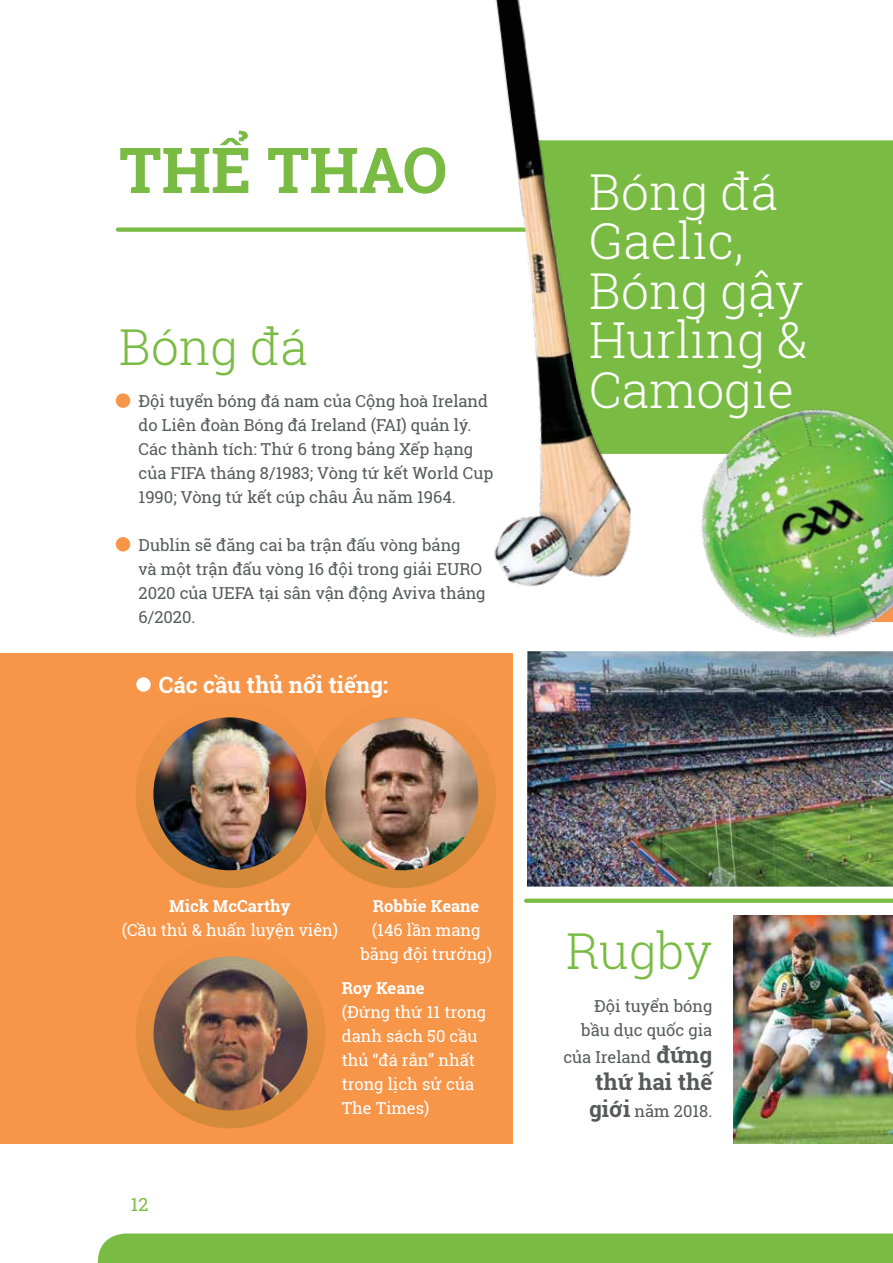
<style>
.page{position:relative;width:893px;height:1263px;background:#fff}
.page>*{position:absolute;margin:0;border:0;box-sizing:border-box;transform-origin:0 0}
.t1{font:700 63.3px "Roboto Slab";color:#79bb43}
.t2{font:300 49.5px/49.5px "Roboto Slab";color:#fff}
.t3{font:300 49.5px "Roboto Slab";color:#79bb43}
.t4{font:700 22.5px "Roboto Slab";color:#fff}
.t5{font:700 22.5px "Roboto Slab";color:#58595b}
.t6{font:18px "Roboto Slab";color:#79bb43}
.t7{font:16.5px/24px "Roboto Slab";color:#58595b}
.t8{font:16.5px/24px "Roboto Slab";color:#fff}
.t9{font:700 16.5px "Roboto Slab";color:#fff}
.s1{font-weight:700;font-size:22.5px}
</style>
<div class="page">
<div style="left:98px;top:1233px;width:795px;height:30px;background:#79bb43"></div>
<div style="left:0;top:653px;width:512px;height:490px;background:#f79548"></div>
<img style="left:527px;top:651px;width:366px;height:235px">
<div style="left:673px;top:140px;width:220px;height:232px;background:#79bb43"></div>
<div style="left:116px;top:393px;width:14px;height:15px;background:#f79548;border-radius:50%"></div>
<div style="left:116px;top:537px;width:14px;height:14px;background:#f79548;border-radius:50%"></div>
<div style="left:136px;top:677px;width:15px;height:15px;background:#fff;border-radius:50%"></div>
<div style="left:136px;top:700px;width:188px;height:188px;background:linear-gradient(to bottom,#f69447,#d08839);border-radius:50%"></div>
<img style="left:153px;top:717px;width:153px;height:153px;border-radius:76px">
<div style="left:136px;top:938px;width:189px;height:190px;background:linear-gradient(to bottom,#f69448,#d18939);border-radius:50%"></div>
<img style="left:154px;top:956px;width:154px;height:154px;border-radius:77px">
<svg style="left:308px;top:700px;width:188px;height:188px"></svg>
<img style="left:325px;top:717px;width:153px;height:153px;border-radius:76px">
<div style="left:526px;top:898px;width:367px;height:5px;background:#79bb43"></div>
<div style="left:118px;top:227px;width:428px;height:5px;background:#79bb43"></div>
<img style="left:733px;top:915px;width:160px;height:228px">
<img style="left:653px;top:372px;width:240px;height:307px">
<img style="left:408px;top:0;width:265px;height:636px">
<h1 class="t1" style="left:119px;top:127px;width:194px">Thể tha</h1>
<h1 class="t1" style="left:402px;top:127px;width:46px">o</h1>
<h2 class="t3" style="left:119px;top:313px;width:190px">Bóng đá</h2>
<p class="t7" style="left:139px;top:388px;width:356px">Đội tuyển bóng đá nam của Cộng hoà Ireland do Liên đoàn Bóng đá Ireland (FAI) quản lý.<br>Các thành tích: Thứ 6 trong bảng Xếp hạng của FIFA tháng 8/1983; Vòng tứ kết World Cup 1990; Vòng tứ kết cúp châu Âu năm 1964.</p>
<p class="t7" style="left:139px;top:532px;width:349px">Dublin sẽ đăng cai ba trận đấu vòng bảng<br>và một trận đấu vòng 16 đội trong giải EURO<br>2020 của UEFA tại sân vận động Aviva tháng<br>6/2020.</p>
<h3 class="t4" style="left:159px;top:670px;width:231px">Các cầu thủ nổi tiếng:</h3>
<h2 class="t2" style="left:589px;top:166px;width:220px">Bóng đá<br>Gaelic,<br>Bóng gậy<br>Hurling &amp;<br>Camogie</h2>
<p class="t9" style="left:169px;top:895px;width:123px">Mick McCarthy</p>
<p class="t8" style="left:122px;top:918px;width:218px">(Cầu thủ &amp; huấn luyện viên)</p>
<p class="t9" style="left:373px;top:895px;width:108px">Robbie Keane</p>
<p class="t8" style="left:360px;top:918px;width:133px;text-align:center">(146 lần mang băng đội trưởng)</p>
<h2 class="t3" style="left:566px;top:917px;width:148px">Rugby</h2>
<p class="t6" style="left:131px;top:1192px;width:19px">12</p>
<p class="t9" style="left:342px;top:977px;width:84px">Roy Keane</p>
<p class="t8" style="left:342px;top:1000px;width:146px">(đứng thứ 11 trong danh sách 50 cầu thủ “đá rắn” nhất trong lịch sử của<br>The Times)</p>
<p class="t7" style="left:581px;top:993px;width:133px;text-align:right">Đội tuyển bóng bầu dục quốc gia</p>
<p class="t7" style="left:563px;top:1044px;width:150px">của Ireland <span class="s1">đứng</span></p>
<h3 class="t5" style="left:595px;top:1066px;width:120px">thứ hai thế</h3>
<p class="t7" style="left:589px;top:1098px;width:125px"><span class="s1">giới</span> năm 2018.</p>
</div>
